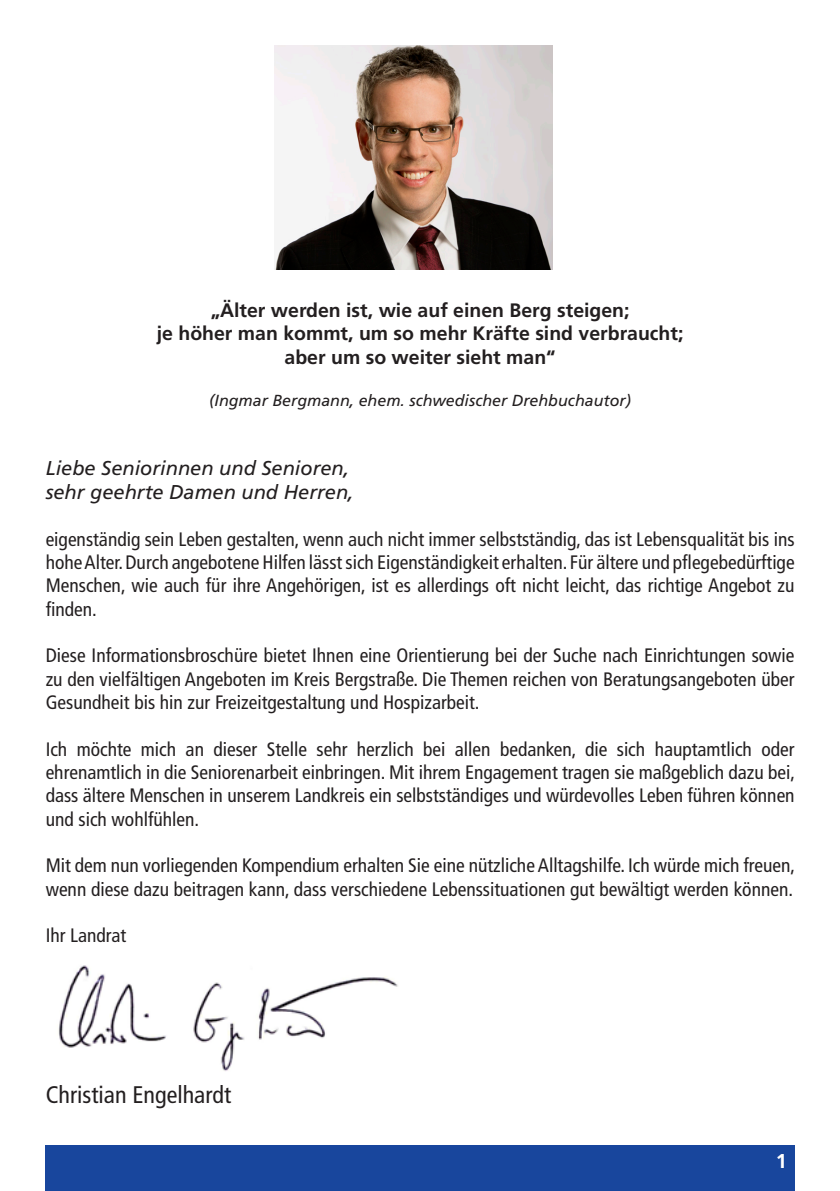
<style>
.page{position:relative;width:840px;height:1191px;background:#fff}
.page>*{position:absolute;margin:0;border:0;box-sizing:border-box;transform-origin:0 0}
.t1{font:condensed 24px "Frutiger";color:#231f20}
.t2{font:italic 20px "Frutiger";color:#231f20}
.t3{font:700 20px "Frutiger";color:#fff}
.t4{font:condensed 19.4px/23.4px "Frutiger";color:#231f20;text-align:justify}
.t5{font:700 19.4px "Frutiger";color:#231f20}
.t6{font:italic 16px "Frutiger";color:#231f20}
</style>
<div class="page">
<div style="left:45px;top:1145px;width:749px;height:46px;background:#18469d"></div>
<img style="left:274px;top:45px;width:278px;height:224px">
<img style="left:58px;top:965px;width:340px;height:106px">
<p class="t5" style="left:210px;top:299px;width:420px">„Älter werden ist, wie auf einen Berg steigen;</p>
<p class="t5" style="left:157px;top:322px;width:528px">je höher man kommt, um so mehr Kräfte sind verbraucht;</p>
<p class="t5" style="left:284px;top:346px;width:272px">aber um so weiter sieht man“</p>
<p class="t6" style="left:209px;top:391px;width:423px">(Ingmar Bergmann, ehem. schwedischer Drehbuchautor)</p>
<p class="t2" style="left:46px;top:456px;width:305px">Liebe Seniorinnen und Senioren,</p>
<p class="t2" style="left:46px;top:480px;width:309px">sehr geehrte Damen und Herren,</p>
<p class="t4" style="left:46px;top:527px;width:750px">eigenständig sein Leben gestalten, wenn auch nicht immer selbstständig, das ist Lebensqualität bis ins hohe Alter. Durch angebotene Hilfen lässt sich Eigenständigkeit erhalten. Für ältere und pflegebedürftige Menschen, wie auch für ihre Angehörigen, ist es allerdings oft nicht leicht, das richtige Angebot zu finden.</p>
<p class="t4" style="left:46px;top:644px;width:750px">Diese Informationsbroschüre bietet Ihnen eine Orientierung bei der Suche nach Einrichtungen sowie zu den vielfältigen Angeboten im Kreis Bergstraße. Die Themen reichen von Beratungsangeboten über Gesundheit bis hin zur Freizeitgestaltung und Hospizarbeit.</p>
<p class="t4" style="left:46px;top:737px;width:750px">Ich möchte mich an dieser Stelle sehr herzlich bei allen bedanken, die sich hauptamtlich oder ehrenamtlich in die Seniorenarbeit einbringen. Mit ihrem Engagement tragen sie maßgeblich dazu bei, dass ältere Menschen in unserem Landkreis ein selbstständiges und würdevolles Leben führen können und sich wohlfühlen.</p>
<p class="t4" style="left:46px;top:854px;width:750px">Mit dem nun vorliegenden Kompendium erhalten Sie eine nützliche Alltagshilfe. Ich würde mich freuen, wenn diese dazu beitragen kann, dass verschiedene Lebenssituationen gut bewältigt werden können.</p>
<p class="t4" style="left:46px;top:924px;width:82px">Ihr Landrat</p>
<p class="t1" style="left:46px;top:1081px;width:187px">Christian Engelhardt</p>
<p class="t3" style="left:775px;top:1149px;width:13px">1</p>
</div>
